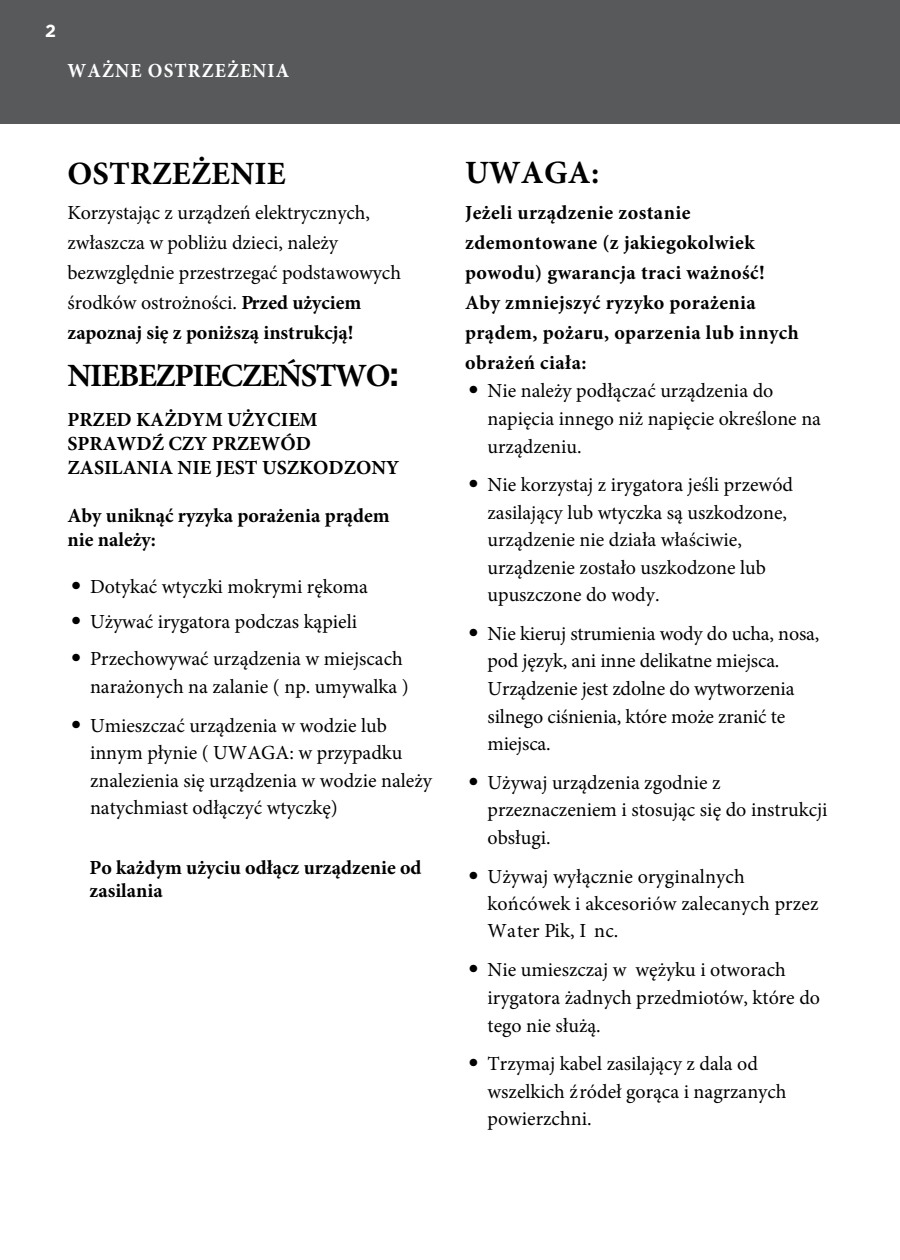
<style>
.page{position:relative;width:900px;height:1260px;background:#fff}
.page>*{position:absolute;margin:0;border:0;box-sizing:border-box;transform-origin:0 0}
.t1{font:700 32.5px "Minion Pro";letter-spacing:-.04em;color:#000}
.t2{font:700 32.5px "Minion Pro";letter-spacing:.005em;color:#000}
.t3{font:20px/27.5px "Minion Pro";color:#000}
.t4{font:700 20px/30px "Minion Pro";letter-spacing:.02em;color:#000}
.t5{font:700 20px/24.2px "Minion Pro";color:#000}
.t6{font:700 20px "Minion Pro";letter-spacing:.06em;color:#fff;scale:.96 1}
.t7{font:700 17.5px "Gotham";color:#fff}
.s1{font-weight:700}
.s2{font-family:"Gotham"}
.s3{font-family:"Helvetica";font-weight:300;font-stretch:condensed}
</style>
<div class="page">
<div style="left:0;top:0;width:900px;height:124px;background:#58595b"></div>
<p class="t7" style="left:45px;top:19px;width:12px">2</p>
<p class="t6" style="left:68px;top:57px;width:233px">WAŻNE OSTRZEŻENIA</p>
<h1 class="t2" style="left:68px;top:150px;width:220px">OSTRZEŻENIE</h1>
<p class="t3" style="left:68px;top:198px;width:335px;line-height:30px">Korzystając z urządzeń elektrycznych, zwłaszcza w pobliżu dzieci, należy bezwzględnie przestrzegać podstawowych środków ostrożności. <span class="s1">Przed użyciem zapoznaj się z poniższą instrukcją!</span></p>
<h1 class="t1" style="left:68px;top:353px;width:333px">NIEBEZPIECZEŃSTWO<span class="s2">:</span></h1>
<p class="t5" style="left:68px;top:407px;width:333px">PRZED KAŻDYM UŻYCIEM<br>SPRAWDŹ CZY PRZEWÓD<br>ZASILANIA NIE JEST USZKODZONY</p>
<p class="t5" style="left:68px;top:504px;width:324px">Aby uniknąć ryzyka porażenia prądem nie należy:</p>
<p class="t3" style="left:70px;top:573px;width:300px"><span class="s3">•</span> Dotykać wtyczki mokrymi rękoma</p>
<p class="t3" style="left:70px;top:608px;width:289px"><span class="s3">•</span> Używać irygatora podczas kąpieli</p>
<p class="t3" style="left:70px;top:645px;width:340px;text-align:right"><span class="s3">•</span> Przechowywać urządzenia w miejscach narażonych na zalanie ( np. umywalka )</p>
<p class="t3" style="left:90px;top:712px;width:343px;text-indent:-20px"><span class="s3">•</span> Umieszczać urządzenia w wodzie lub innym płynie ( UWAGA: w przypadku znalezienia się urządzenia w wodzie należy natychmiast odłączyć wtyczkę)</p>
<p class="t5" style="left:89px;top:855px;width:334px">Po każdym użyciu odłącz urządzenie od zasilania</p>
<h1 class="t1" style="left:465px;top:150px;width:136px">UWAGA:</h1>
<p class="t4" style="left:465px;top:197px;width:335px">Jeżeli urządzenie zostanie zdemontowane (z jakiegokolwiek powodu) gwarancja traci ważność!<br>Aby zmniejszyć ryzyko porażenia prądem, pożaru, oparzenia lub innych obrażeń ciała:</p>
<p class="t3" style="left:488px;top:377px;width:335px;text-indent:-20px"><span class="s3">•</span> Nie należy podłączać urządzenia do napięcia innego niż napięcie określone na urządzeniu.</p>
<p class="t3" style="left:488px;top:471px;width:307px;text-indent:-20px"><span class="s3">•</span> Nie korzystaj z irygatora jeśli przewód zasilający lub wtyczka są uszkodzone, urządzenie nie działa właściwie, urządzenie zostało uszkodzone lub upuszczone do wody.</p>
<p class="t3" style="left:488px;top:620px;width:333px;text-indent:-20px"><span class="s3">•</span> Nie kieruj strumienia wody do ucha, nosa, pod język, ani inne delikatne miejsca.<br>Urządzenie jest zdolne do wytworzenia silnego ciśnienia, które może zranić te miejsca.</p>
<p class="t3" style="left:488px;top:769px;width:342px;text-indent:-20px"><span class="s3">•</span> Używaj urządzenia zgodnie z przeznaczeniem i stosując się do instrukcji obsługi.</p>
<p class="t3" style="left:488px;top:863px;width:332px;text-indent:-20px"><span class="s3">•</span> Używaj wyłącznie oryginalnych końcówek i akcesoriów zalecanych przez<br>Water Pik, I nc.</p>
<p class="t3" style="left:488px;top:956px;width:334px;text-indent:-20px"><span class="s3">•</span> Nie umieszczaj w wężyku i otworach irygatora żadnych przedmiotów, które do tego nie służą.</p>
<p class="t3" style="left:488px;top:1050px;width:301px;text-indent:-20px"><span class="s3">•</span> Trzymaj kabel zasilający z dala od wszelkich źródeł gorąca i nagrzanych powierzchni.</p>
</div>
